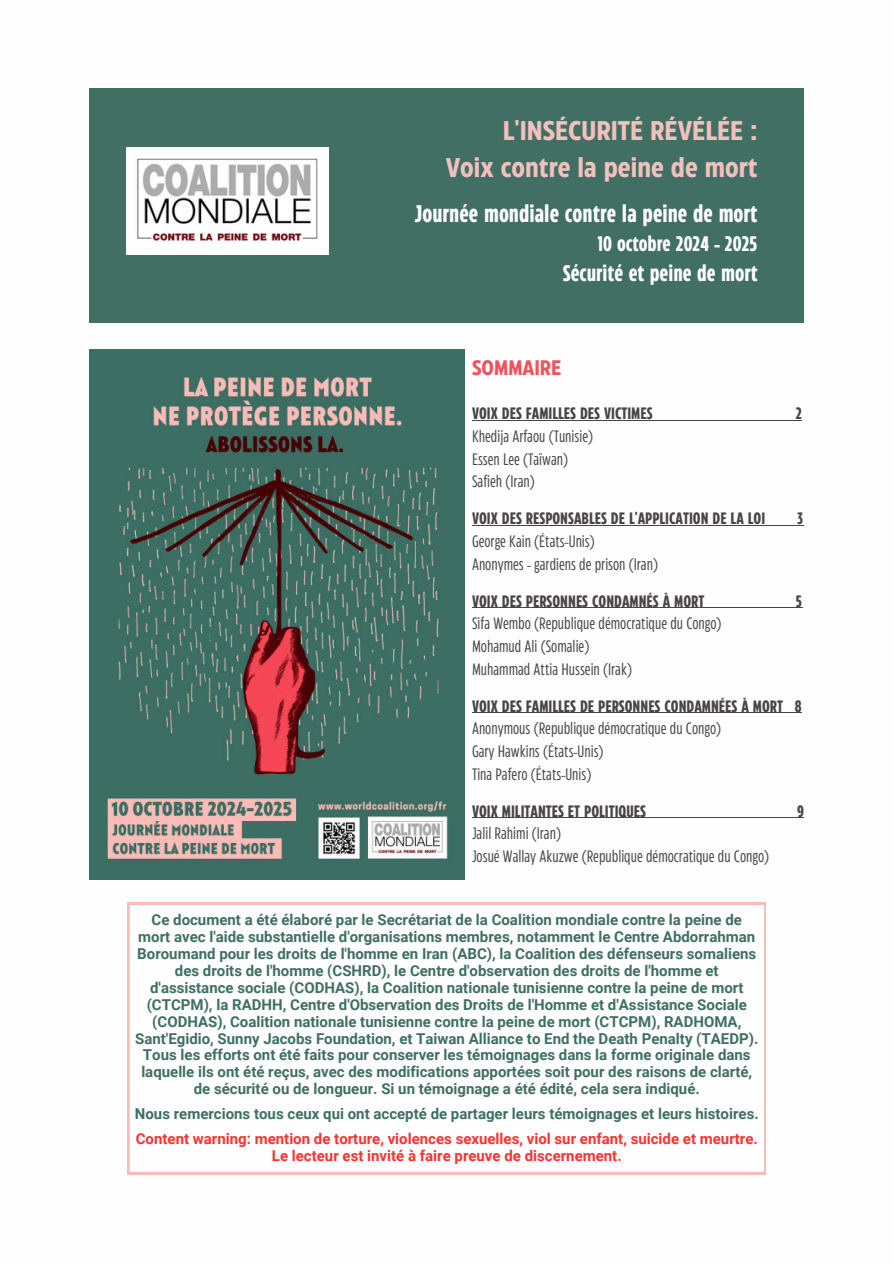
<style>
.page{position:relative;width:894px;height:1264px;background:#fff}
.page>*{position:absolute;margin:0;border:0;box-sizing:border-box;transform-origin:0 0}
.t1{font:700 27px/37.2px "Eastman Condensed";color:#f3c1bd;text-align:right}
.t2{font:700 24px "Eastman Compressed";color:#fefefe}
.t3{font:700 22.5px "Eastman Compressed";color:#fefefe}
.t4{font:700 21px "Eastman Compressed";color:#fefefe}
.t5{font:700 21px "Eastman Condensed";color:#f0535e}
.t6{font:16.5px/22.8px "Eastman Compressed";color:#4a4445}
.t7{font:700 16.5px "Eastman Compressed";color:#4a4445}
.t8{font:700 15px/16.8px "Roboto";color:#3f6f64;text-align:center}
.t9{font:700 15px/16.8px "Roboto";color:#ff3131;text-align:center}
</style>
<div class="page">
<div style="left:89px;top:89px;width:715px;height:234px;background:#416f64"></div>
<svg style="left:127px;top:902px;width:638px;height:272px"></svg>
<hr style="left:472px;top:420px;width:180px;height:1px;background:#4a4445">
<hr style="left:652px;top:420px;width:143px;height:1px;background:#4a4445">
<hr style="left:472px;top:525px;width:293px;height:1px;background:#4a4445">
<hr style="left:765px;top:525px;width:31px;height:1px;background:#4a4445">
<hr style="left:472px;top:607px;width:232px;height:1px;background:#4a4445">
<hr style="left:704px;top:607px;width:91px;height:1px;background:#4a4445">
<hr style="left:472px;top:712px;width:310px;height:1px;background:#4a4445">
<svg style="left:782px;top:712px;width:19px;height:1px"></svg>
<hr style="left:472px;top:817px;width:173px;height:1px;background:#4a4445">
<hr style="left:645px;top:817px;width:151px;height:1px;background:#4a4445">
<img style="left:89px;top:350px;width:375px;height:529px">
<img style="left:127px;top:148px;width:201px;height:107px">
<h1 class="t1" style="left:445px;top:110px;width:313px">L'INSÉCURITÉ RÉVÉLÉE :<br>Voix contre la peine de mort</h1>
<h2 class="t2" style="left:415px;top:196px;width:344px">Journée mondiale contre la peine de mort</h2>
<h3 class="t4" style="left:597px;top:228px;width:162px">10 octobre 2024 - 2025</h3>
<h3 class="t3" style="left:562px;top:257px;width:196px">Sécurité et peine de mort</h3>
<h3 class="t5" style="left:472px;top:351px;width:91px">SOMMAIRE</h3>
<p class="t7" style="left:472px;top:401px;width:182px">VOIX DES FAMILLES DES VICTIMES</p>
<p class="t7" style="left:795px;top:401px;width:8px">2</p>
<p class="t6" style="left:472px;top:424px;width:123px">Khedija Arfaou (Tunisie)<br>Essen Lee (Taïwan)<br>Safieh (Iran)</p>
<p class="t7" style="left:472px;top:506px;width:295px">VOIX DES RESPONSABLES DE L'APPLICATION DE LA LOI</p>
<p class="t7" style="left:796px;top:506px;width:8px">3</p>
<p class="t6" style="left:472px;top:529px;width:187px">George Kain (États-Unis)<br>Anonymes - gardiens de prison (Iran)</p>
<p class="t7" style="left:472px;top:589px;width:234px">VOIX DES PERSONNES CONDAMNÉS À MORT</p>
<p class="t7" style="left:795px;top:589px;width:8px">5</p>
<p class="t6" style="left:472px;top:611px;width:251px">Sifa Wembo (Republique démocratique du Congo)<br>Mohamud Ali (Somalie)<br>Muhammad Attia Hussein (Irak)</p>
<p class="t7" style="left:472px;top:694px;width:331px">VOIX DES FAMILLES DE PERSONNES CONDAMNÉES À MORT 8</p>
<p class="t6" style="left:472px;top:716px;width:250px">Anonymous (Republique démocratique du Congo)<br>Gary Hawkins (États-Unis)<br>Tina Pafero (États-Unis)</p>
<p class="t7" style="left:472px;top:799px;width:175px">VOIX MILITANTES ET POLITIQUES</p>
<p class="t7" style="left:796px;top:799px;width:8px">9</p>
<p class="t6" style="left:472px;top:821px;width:298px">Jalil Rahimi (Iran)<br>Josué Wallay Akuzwe (Republique démocratique du Congo)</p>
<p class="t8" style="left:135px;top:911px;width:624px">Ce document a été élaboré par le Secrétariat de la Coalition mondiale contre la peine de mort avec l'aide substantielle d'organisations membres, notamment le Centre Abdorrahman Boroumand pour les droits de l'homme en Iran (ABC), la Coalition des défenseurs somaliens des droits de l'homme (CSHRD), le Centre d'observation des droits de l'homme et d'assistance sociale (CODHAS), la Coalition nationale tunisienne contre la peine de mort (CTCPM), la RADHH, Centre d'Observation des Droits de l'Homme et d'Assistance Sociale (CODHAS), Coalition nationale tunisienne contre la peine de mort (CTCPM), RADHOMA, Sant'Egidio, Sunny Jacobs Foundation, et Taiwan Alliance to End the Death Penalty (TAEDP).<br>Tous les efforts ont été faits pour conserver les témoignages dans la forme originale dans laquelle ils ont été reçus, avec des modifications apportées soit pour des raisons de clarté, de sécurité ou de longueur. Si un témoignage a été édité, cela sera indiqué.</p>
<p class="t8" style="left:135px;top:1104px;width:625px">Nous remercions tous ceux qui ont accepté de partager leurs témoignages et leurs histoires.</p>
<p class="t9" style="left:136px;top:1129px;width:623px">Content warning: mention de torture, violences sexuelles, viol sur enfant, suicide et meurtre.<br>Le lecteur est invité à faire preuve de discernement.</p>
</div>
